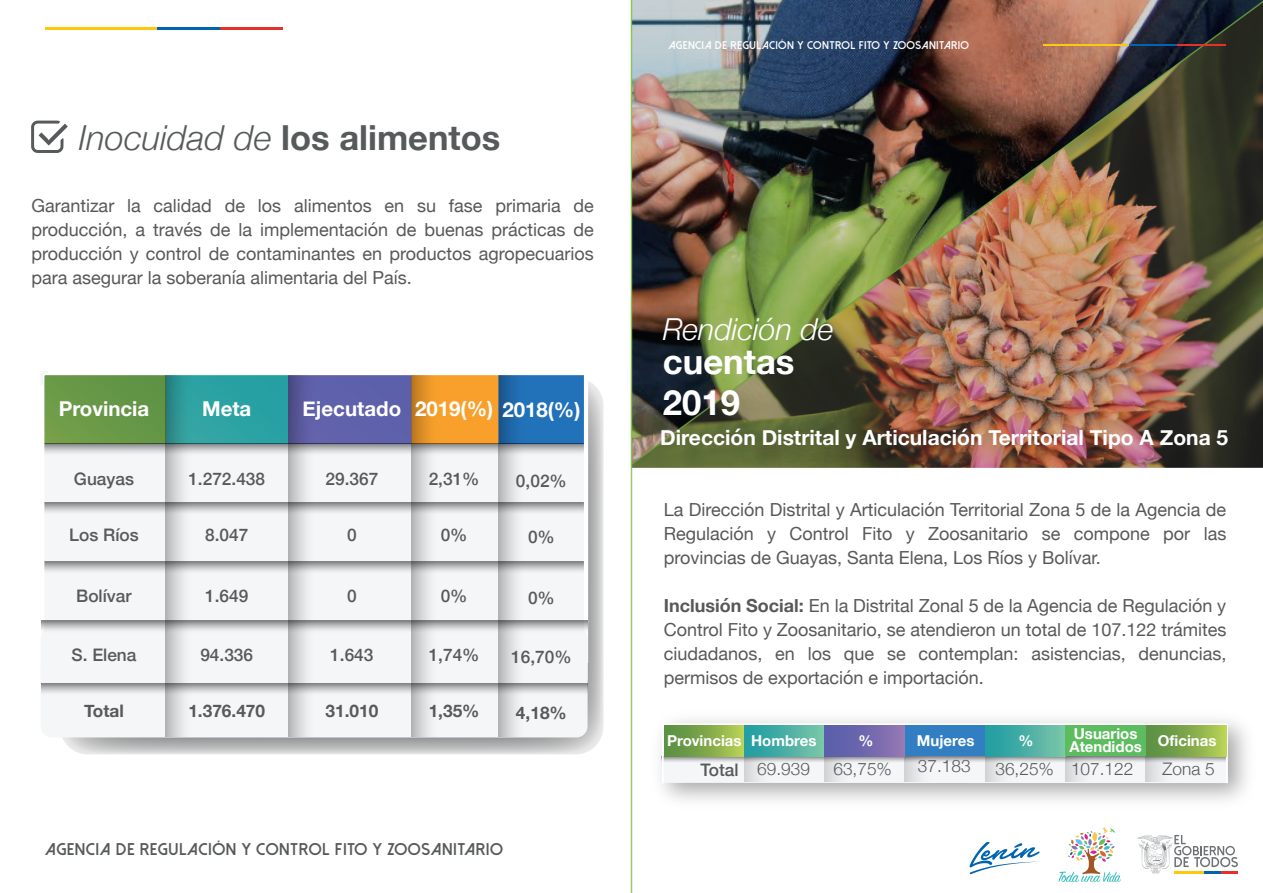
<style>
.page{position:relative;width:1263px;height:893px;background:#fff}
.page>*{position:absolute;margin:0;border:0;box-sizing:border-box;transform-origin:0 0}
.t1{font:700 34.65px/40.5px "Helvetica Neue";color:#fff}
.t2{font:700 34.5px "Helvetica Neue";color:#575a5b}
.t3{font:italic 300 30.3px "Helvetica Neue";color:#fff}
.t4{font:700 21px "Helvetica Neue";color:#fff}
.t5{font:700 20.55px "Helvetica Neue";color:#fff}
.t6{font:18px/24px "Helvetica Neue";color:#57585a;text-align:justify}
.t7{font:500 17.25px "Helvetica Neue";color:#575a5b}
.t8{font:300 17.25px "Helvetica Neue";color:#575a5b}
.t9{font:700 17.25px "Helvetica Neue";color:#575a5b}
.t10{font:800 17.1px "Dolce Vita";letter-spacing:.03em;color:#575a5b}
.t11{font:700 15px "Helvetica Neue";color:#fff}
.t12{font:800 11.25px "Dolce Vita";letter-spacing:.03em;color:#fff}
.s1{font-weight:300;font-style:italic}
.s2{font-weight:700}
.s3{font-weight:500}
</style>
<div class="page">
<svg style="left:60px;top:378px;width:543px;height:376px;background:#bfc0c1"></svg>
<img style="left:632px;top:0;width:631px;height:467px">
<hr style="left:631px;top:0;width:1px;height:893px;background:#7ac142">
<hr style="left:1043px;top:44px;width:86px;height:2px;background:#fec80e">
<hr style="left:1129px;top:44px;width:48px;height:2px;background:#0164b1">
<hr style="left:1177px;top:44px;width:48px;height:2px;background:#e53129">
<svg style="left:31px;top:121px;width:37px;height:32px"></svg>
<hr style="left:45px;top:27px;width:112px;height:3px;background:#fec80e">
<hr style="left:157px;top:27px;width:63px;height:3px;background:#0164b1">
<hr style="left:220px;top:27px;width:63px;height:3px;background:#e53129">
<img style="left:660px;top:720px;width:587px;height:163px">
<svg style="left:661px;top:722px;width:568px;height:63px"></svg>
<div style="left:664px;top:725px;width:80px;height:31px;background:linear-gradient(to right,#518842,#b2cc55)"></div>
<div style="left:744px;top:725px;width:80px;height:31px;background:linear-gradient(to right,#1c9aa2,#78c4a8)"></div>
<div style="left:825px;top:725px;width:80px;height:31px;background:linear-gradient(to right,#535caa,#9176b2)"></div>
<div style="left:905px;top:725px;width:80px;height:31px;background:#317fc2"></div>
<div style="left:985px;top:725px;width:80px;height:31px;background:linear-gradient(to right,#1c9aa2,#78c5a8)"></div>
<div style="left:1146px;top:725px;width:80px;height:31px;background:linear-gradient(to right,#528842,#b2cc55)"></div>
<div style="left:1065px;top:725px;width:81px;height:31px;background:#5dbc60"></div>
<div style="left:41px;top:653px;width:547px;height:84px;background:#f4f6f7;border-radius:11px"></div>
<svg style="left:41px;top:375px;width:549px;height:294px"></svg>
<div style="left:41px;top:627px;width:547px;height:62px;background:#f4f6f7;border-radius:11px"></div>
<svg style="left:41px;top:621px;width:546px;height:14px"></svg>
<svg style="left:41px;top:683px;width:546px;height:49px"></svg>
<svg style="left:41px;top:371px;width:10px;height:17px"></svg>
<svg style="left:165px;top:376px;width:27px;height:360px"></svg>
<svg style="left:288px;top:376px;width:27px;height:360px"></svg>
<svg style="left:411px;top:376px;width:27px;height:360px"></svg>
<svg style="left:498px;top:376px;width:27px;height:360px"></svg>
<h2 class="t2" style="left:79px;top:111px;width:423px"><span class="s1">Inocuidad de</span> los alimentos</h2>
<p class="t6" style="left:31px;top:195px;width:564px">Garantizar la calidad de los alimentos en su fase primaria de producción, a través de la implementación de buenas prácticas de producción y control de contaminantes en productos agropecuarios para asegurar la soberanía alimentaria del País.</p>
<p class="t5" style="left:59px;top:392px;width:92px">Provincia</p>
<p class="t5" style="left:202px;top:392px;width:51px">Meta</p>
<p class="t5" style="left:303px;top:392px;width:279px">Ejecutado 2019(%) 2018(%)</p>
<p class="t7" style="left:74px;top:465px;width:62px">Guayas</p>
<p class="t7" style="left:188px;top:465px;width:78px">1.272.438</p>
<p class="t7" style="left:325px;top:465px;width:54px">29.367</p>
<p class="t7" style="left:429px;top:465px;width:52px">2,31%</p>
<p class="t7" style="left:516px;top:467px;width:52px">0,02%</p>
<p class="t7" style="left:69px;top:521px;width:71px">Los Ríos</p>
<p class="t7" style="left:205px;top:521px;width:45px">8.047</p>
<p class="t7" style="left:347px;top:521px;width:11px">0</p>
<p class="t7" style="left:441px;top:521px;width:28px">0%</p>
<p class="t7" style="left:528px;top:523px;width:28px">0%</p>
<p class="t7" style="left:76px;top:582px;width:57px">Bolívar</p>
<p class="t7" style="left:205px;top:582px;width:45px">1.649</p>
<p class="t7" style="left:347px;top:582px;width:11px">0</p>
<p class="t7" style="left:441px;top:582px;width:28px">0%</p>
<p class="t7" style="left:528px;top:583px;width:28px">0%</p>
<p class="t7" style="left:72px;top:641px;width:66px">S. Elena</p>
<p class="t7" style="left:200px;top:641px;width:54px">94.336</p>
<p class="t7" style="left:330px;top:641px;width:45px">1.643</p>
<p class="t7" style="left:429px;top:641px;width:52px">1,74%</p>
<p class="t7" style="left:511px;top:643px;width:62px">16,70%</p>
<p class="t9" style="left:84px;top:698px;width:41px">Total</p>
<p class="t9" style="left:188px;top:698px;width:78px">1.376.470</p>
<p class="t9" style="left:325px;top:698px;width:54px">31.010</p>
<p class="t9" style="left:429px;top:698px;width:52px">1,35%</p>
<p class="t9" style="left:516px;top:699px;width:52px">4,18%</p>
<p class="t10" style="left:45px;top:840px;width:459px">AGENCIA DE REGULACIÓN Y CONTROL FITO Y ZOOSANITARIO</p>
<p class="t12" style="left:668px;top:39px;width:302px">AGENCIA DE REGULACIÓN Y CONTROL FITO Y ZOOSANITARIO</p>
<h3 class="t3" style="left:663px;top:305px;width:172px">Rendición de</h3>
<h1 class="t1" style="left:663px;top:343px;width:133px">cuentas<br>2019</h1>
<p class="t4" style="left:660px;top:421px;width:569px">Dirección Distrital y Articulación Territorial Tipo A Zona 5</p>
<p class="t6" style="left:664px;top:499px;width:564px">La Dirección Distrital y Articulación Territorial Zona 5 de la Agencia de Regulación y Control Fito y Zoosanitario se compone por las provincias de Guayas, Santa Elena, Los Ríos y Bolívar.</p>
<p class="t6" style="left:664px;top:595px;width:564px"><span class="s2">Inclusión Social:</span> En la Distrital Zonal 5 de la Agencia de Regulación y Control Fito y Zoosanitario, se atendieron un total de 107.122 trámites ciudadanos, en los que se contemplan: asistencias, denuncias, permisos de exportación e importación.</p>
<p class="t11" style="left:1074px;top:721px;width:65px">Usuarios</p>
<p class="t11" style="left:667px;top:729px;width:151px">Provincias Hombres</p>
<p class="t11" style="left:858px;top:729px;width:16px">%</p>
<p class="t11" style="left:917px;top:729px;width:59px">Mujeres</p>
<p class="t11" style="left:1158px;top:729px;width:60px">Oficinas</p>
<p class="t11" style="left:1019px;top:729px;width:16px">%</p>
<p class="t11" style="left:1069px;top:735px;width:74px">Atendidos</p>
<p class="t8" style="left:701px;top:755px;width:111px"><span class="s3">Total</span> 69.939</p>
<p class="t8" style="left:833px;top:755px;width:60px">63,75%</p>
<p class="t8" style="left:918px;top:752px;width:54px">37.183</p>
<p class="t8" style="left:995px;top:755px;width:139px">36,25% 107.122</p>
<p class="t8" style="left:1162px;top:755px;width:54px">Zona 5</p>
</div>
